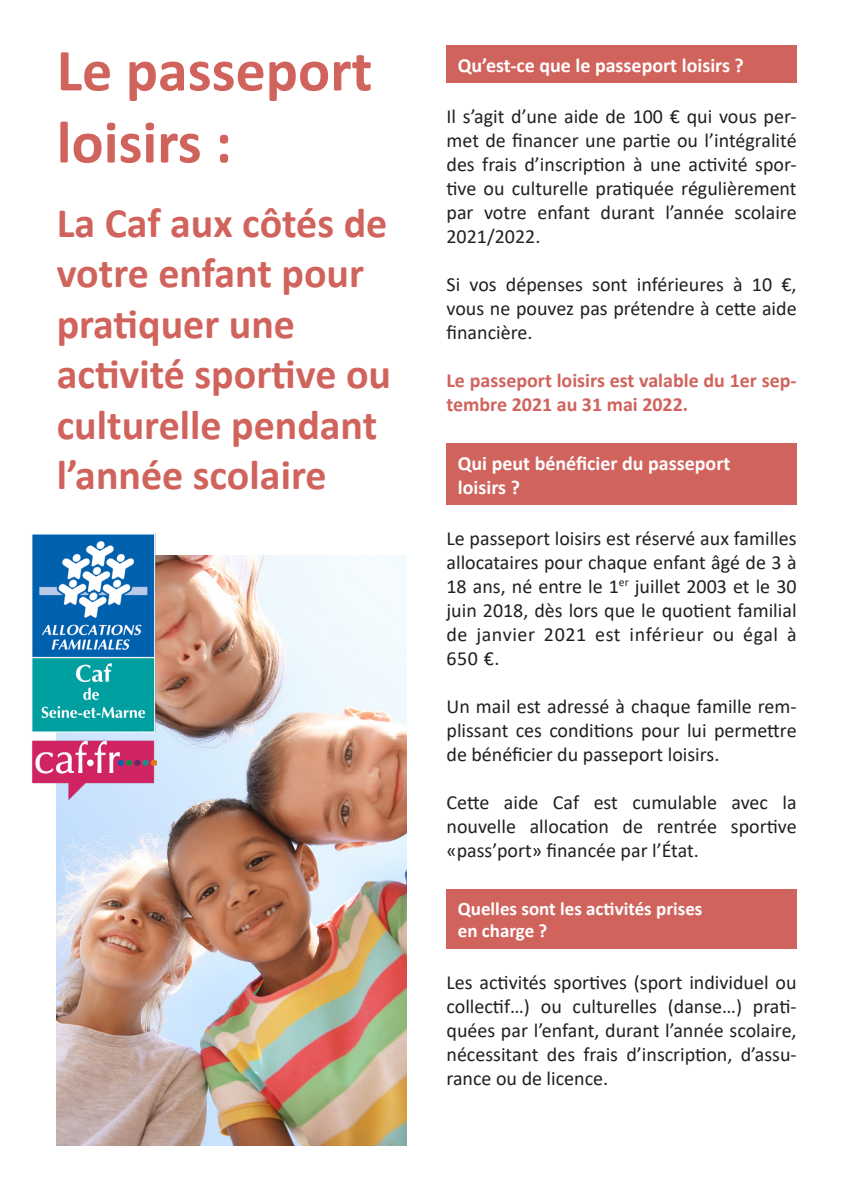
<style>
.page{position:relative;width:842px;height:1191px;background:#fff}
.page>*{position:absolute;margin:0;border:0;box-sizing:border-box;transform-origin:0 0}
.t1{font:700 60px/72px "Calibri";color:#d1635d}
.t2{font:700 42px/50.4px "Calibri";color:#d1635d}
.t3{font:20px/24px "Calibri";color:#231f20;text-align:justify}
.t4{font:700 20px "Calibri";color:#fff}
.t5{font:700 20px/24px "Calibri";color:#d1635d}
.t6{font:700 19px "Calibri";color:#fff}
</style>
<div class="page">
<img style="left:57px;top:556px;width:350px;height:589px">
<img style="left:32px;top:533px;width:125px;height:266px">
<div style="left:446px;top:45px;width:351px;height:38px;background:#d1635d"></div>
<div style="left:446px;top:443px;width:351px;height:62px;background:#d1635d"></div>
<div style="left:446px;top:889px;width:351px;height:59px;background:#d1635d"></div>
<p class="t1" style="left:57px;top:34px;width:317px">Le passeport loisirs :</p>
<p class="t2" style="left:57px;top:197px;width:332px">La Caf aux côtés de votre enfant pour pratiquer une</p>
<p class="t2" style="left:57px;top:348px;width:336px">activité sportive ou culturelle pendant l’année scolaire</p>
<p class="t4" style="left:458px;top:51px;width:287px">Qu’est-ce que le passeport loisirs ?</p>
<p class="t3" style="left:446px;top:104px;width:352px">Il s’agit d’une aide de 100 € qui vous per&shy;met de financer une partie ou l’intégralité des frais d’inscription à une activité spor&shy;tive ou culturelle pratiquée régulièrement par votre enfant durant l’année scolaire 2021/2022.</p>
<p class="t3" style="left:446px;top:272px;width:352px">Si vos dépenses sont inférieures à 10 €, vous ne pouvez pas prétendre à cette aide financière.</p>
<p class="t5" style="left:446px;top:368px;width:352px">Le passeport loisirs est valable du 1er sep&shy;tembre 2021 au 31 mai 2022.</p>
<p class="t4" style="left:458px;top:449px;width:274px">Qui peut bénéficier du passeport</p>
<p class="t4" style="left:458px;top:473px;width:64px">loisirs ?</p>
<p class="t3" style="left:446px;top:526px;width:352px">Le passeport loisirs est réservé aux familles allocataires pour chaque enfant âgé de 3 à 18 ans, né entre le 1<sup>er</sup> juillet 2003 et le 30 juin 2018, dès lors que le quotient familial de janvier 2021 est inférieur ou égal à 650 €.</p>
<p class="t3" style="left:446px;top:694px;width:352px">Un mail est adressé à chaque famille rem&shy;plissant ces conditions pour lui permettre de bénéficier du passeport loisirs.</p>
<p class="t3" style="left:446px;top:790px;width:352px">Cette aide Caf est cumulable avec la nouvelle allocation de rentrée sportive «pass’port» financée par l’État.</p>
<p class="t6" style="left:458px;top:895px;width:246px">Quelles sont les activités prises</p>
<p class="t6" style="left:458px;top:917px;width:91px">en charge ?</p>
<p class="t3" style="left:446px;top:969px;width:352px">Les activités sportives (sport individuel ou collectif…) ou culturelles (danse…) prati&shy;quées par l’enfant, durant l’année scolaire, nécessitant des frais d’inscription, d’assu&shy;rance ou de licence.</p>
</div>
